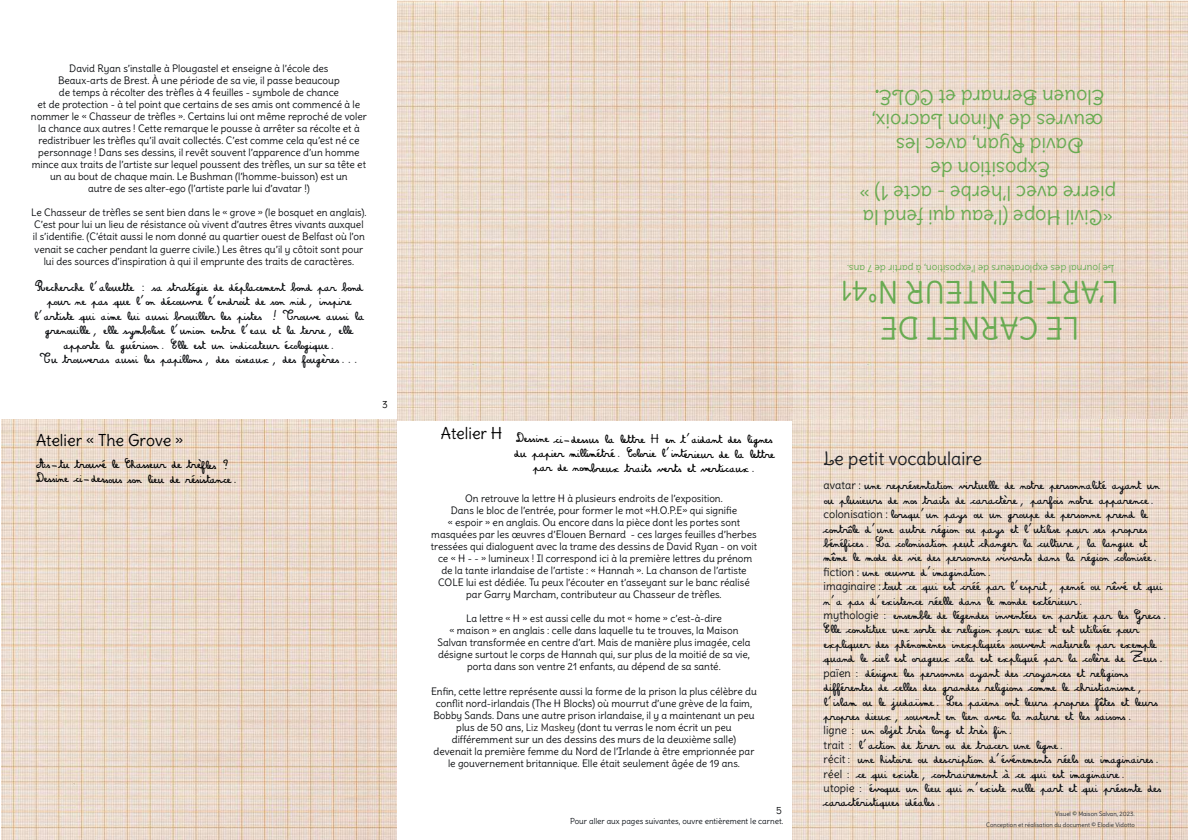
<style>
.page{position:relative;width:1188px;height:840px;background:#fff}
.page>*{position:absolute;margin:0;border:0;box-sizing:border-box;transform-origin:0 0}
.t1{font:30px/36px "Delius";color:#68ab52;text-align:center}
.t2{font:20px/23.9px "Delius Swash Caps";color:#68ab52;text-align:center}
.t3{font:18px "Delius Swash Caps";color:#1a1d22}
.t4{font:16px "Delius";color:#000}
.t5{font:12px/14.4px "Amandine";color:#0c0f13}
.t6{font:12px/14.4px "Amandine";color:#080a0d;text-align:center}
.t7{font:12px/14.4px "Amandine";color:#000;text-align:center}
.t8{font:10px/12px "Delius";color:#080a0d;text-align:center}
.t9{font:10px "Delius Swash Caps";color:#68ab52}
.t10{font:10px "Delius";color:#000001}
.t11{font:8px "Delius";color:#0b1016}
.t12{font:6px "Delius";color:#222428}
.s1{font-family:"Delius"}
.s2{color:#231f20}
.s3{font-size:28px}
.s4{font-family:"Delius";font-size:11px}
.s5{font-size:11px}
</style>
<div class="page">
<img style="left:792px;top:0;width:395px;height:839px">
<img style="left:1px;top:419px;width:395px;height:420px">
<img style="left:398px;top:0;width:395px;height:420px">
<p class="t8" style="left:31px;top:63px;width:337px">David Ryan s’installe à Plougastel et enseigne à l’école des<br>Beaux-arts de Brest. À une période de sa vie, il passe beaucoup<br>de temps à récolter des trèfles à 4 feuilles - symbole de chance<br>et de protection - à tel point que certains de ses amis ont commencé à le nommer le « Chasseur de trèfles ». Certains lui ont même reproché de voler la chance aux autres ! Cette remarque le pousse à arrêter sa récolte et à redistribuer les trèfles qu’il avait collectés. C’est comme cela qu’est né ce personnage ! Dans ses dessins, il revêt souvent l’apparence d’un homme mince aux traits de l’artiste sur lequel poussent des trèfles, un sur sa tête et un au bout de chaque main. Le Bushman (l’homme-buisson) est un<br>autre de ses alter-ego (l’artiste parle lui d’avatar !)</p>
<p class="t8" style="left:31px;top:207px;width:337px">Le Chasseur de trèfles se sent bien dans le « grove » (le bosquet en anglais).<br>C’est pour lui un lieu de résistance où vivent d’autres êtres vivants auxquel il s’identifie. (C’était aussi le nom donné au quartier ouest de Belfast où l’on venait se cacher pendant la guerre civile.) Les êtres qu’il y côtoit sont pour lui des sources d’inspiration à qui il emprunte des traits de caractères.</p>
<p class="t6" style="left:34px;top:280px;width:331px">Recherche l’alouette : sa stratégie de déplacement bond par bond pour ne pas que l’on découvre l’endroit de son nid, inspire l’artiste qui aime lui aussi brouiller les pistes ! Trouve aussi la grenouille, elle symbolise l’union entre l’eau et la terre, elle apporte la guérison. Elle est un indicateur écologique.<br>Tu trouveras aussi les papillons, des oiseaux, des fougères...</p>
<h3 class="t4" style="left:36px;top:429px;width:149px">Atelier « The Grove »</h3>
<p class="t7" style="left:36px;top:457px;width:203px;text-align:left">As-tu trouvé le Chasseur de trèfles ?<br>Dessine ci-dessous son lieu de résistance.</p>
<p class="t10" style="left:382px;top:397px;width:7px">3</p>
<h3 class="t4" style="left:441px;top:423px;width:63px">Atelier H</h3>
<p class="t7" style="left:514px;top:432px;width:261px">Dessine ci-dessus la lettre <span class="s1">H</span> en t’aidant des lignes du papier millimétré. Colorie l’intérieur de la lettre par de nombreux traits verts et verticaux.</p>
<p class="t8" style="left:431px;top:492px;width:328px">On retrouve la lettre H à plusieurs endroits de l’exposition.<br>Dans le bloc de l’entrée, pour former le mot «H.O.P.E» qui signifie<br>« espoir » en anglais. Ou encore dans la pièce dont les portes sont masquées par les œuvres d’Elouen Bernard - ces larges feuilles d’herbes tressées qui dialoguent avec la trame des dessins de David Ryan - on voit ce « H - - » lumineux ! Il correspond ici à la première lettres du prénom de la tante irlandaise de l’artiste : « Hannah ». La chanson de l’artiste COLE lui est dédiée. Tu peux l’écouter en t’asseyant sur le banc réalisé par Garry Marcham, contributeur au Chasseur de trèfles.</p>
<p class="t8" style="left:437px;top:612px;width:314px">La lettre « H » est aussi celle du mot « home » c’est-à-dire<br>« maison » en anglais : celle dans laquelle tu te trouves, la Maison Salvan transformée en centre d’art. Mais de manière plus imagée, cela désigne surtout le corps de Hannah qui, sur plus de la moitié de sa vie, porta dans son ventre 21 enfants, au dépend de sa santé.</p>
<p class="t8" style="left:431px;top:684px;width:327px">Enfin, cette lettre représente aussi la forme de la prison la plus célèbre du conflit nord-irlandais (The H Blocks) où mourrut d’une grève de la faim, Bobby Sands. Dans une autre prison irlandaise, il y a maintenant un peu plus de 50 ans, <span class="s2">Liz Maskey</span> (dont tu verras le nom écrit un peu différemment sur un des dessins des murs de la deuxième salle)<br>devenait la première femme du Nord de l’Irlande à être emprionnée par le gouvernement britannique. Elle était seulement âgée de 19 ans.</p>
<p class="t8" style="left:776px;top:803px;width:7px">5</p>
<p class="t11" style="left:570px;top:816px;width:215px">Pour aller aux pages suivantes, ouvre entièrement le carnet.</p>
<h2 class="t2" style="left:1116px;top:229px;width:258px;rotate:-180deg">«Civil Hope (l’eau qui fend la pierre avec l’herbe - acte 1) »<br>Exposition de<br>David Ryan, avec les œuvres de Ninon Lacroix,<br>Elouen Bernard et COLE.</h2>
<p class="t9" style="left:1114px;top:274px;width:269px;rotate:-180deg">Le journal des explorateurs de l’exposition, à partir de 7 ans.</p>
<h1 class="t1" style="left:1119px;top:345px;width:280px;rotate:-180deg">LE CARNET DE<br>L’ART-PENTEUR N°<span class="s3">41</span></h1>
<h3 class="t3" style="left:823px;top:446px;width:160px">Le petit vocabulaire</h3>
<p class="t5" style="left:823px;top:478px;width:344px"><span class="s4">avatar :</span> une représentation virtuelle de notre personnalité ayant un ou plusieurs de nos traits de caractère, parfois notre apparence. <span class="s4">colonisation :</span> lorsqu’un pays ou un groupe de personne prend le contrôle d’une autre région ou pays et l’utilise pour ses propres bénéfices. La colonisation peut changer la culture, la langue et même le mode de vie des personnes vivants dans la région colonisée. <span class="s4">fiction :</span> une oeuvre d’imagination.<br><span class="s4">imaginaire :</span> tout ce qui est créé par l’esprit, pensé ou rêvé et qui n’a pas d’existence réelle dans le monde extérieur.<br><span class="s4">mythologie</span> <span class="s5">:</span> ensemble de légendes inventées en partie par les Grecs.<br>Elle constitue une sorte de religion pour eux et est utilisée pour expliquer des phénomènes inexpliqués souvent naturels par exemple quand le ciel est orageux cela est expliqué par la colère de Zeus. <span class="s4">païen</span> <span class="s5">:</span> désigne les personnes ayant des croyances et religions différentes de celles des grandes religions comme le christianisme, l’islam ou le judaïsme. Les païens ont leurs propres fêtes et leurs propres dieux, souvent en lien avec la nature et les saisons.<br><span class="s4">ligne</span> <span class="s5">:</span> un objet très long et très fin.<br><span class="s4">trait</span> <span class="s5">:</span> l’action de tirer ou de tracer une ligne.<br><span class="s4">récit</span><span class="s5">:</span> une histoire ou description d’événements réels ou imaginaires. <span class="s4">réel</span> <span class="s5">:</span> ce qui existe, contrairement à ce qui est imaginaire.<br><span class="s4">utopie</span> <span class="s5">:</span> évoque un lieu qui n’existe nulle part et qui présente des caractéristiques idéales.</p>
<p class="t12" style="left:1055px;top:809px;width:81px">Visuel © Maison Salvan, 2023.</p>
<p class="t12" style="left:986px;top:820px;width:150px">Conception et réalisation du document © Elodie Vidotto</p>
</div>
